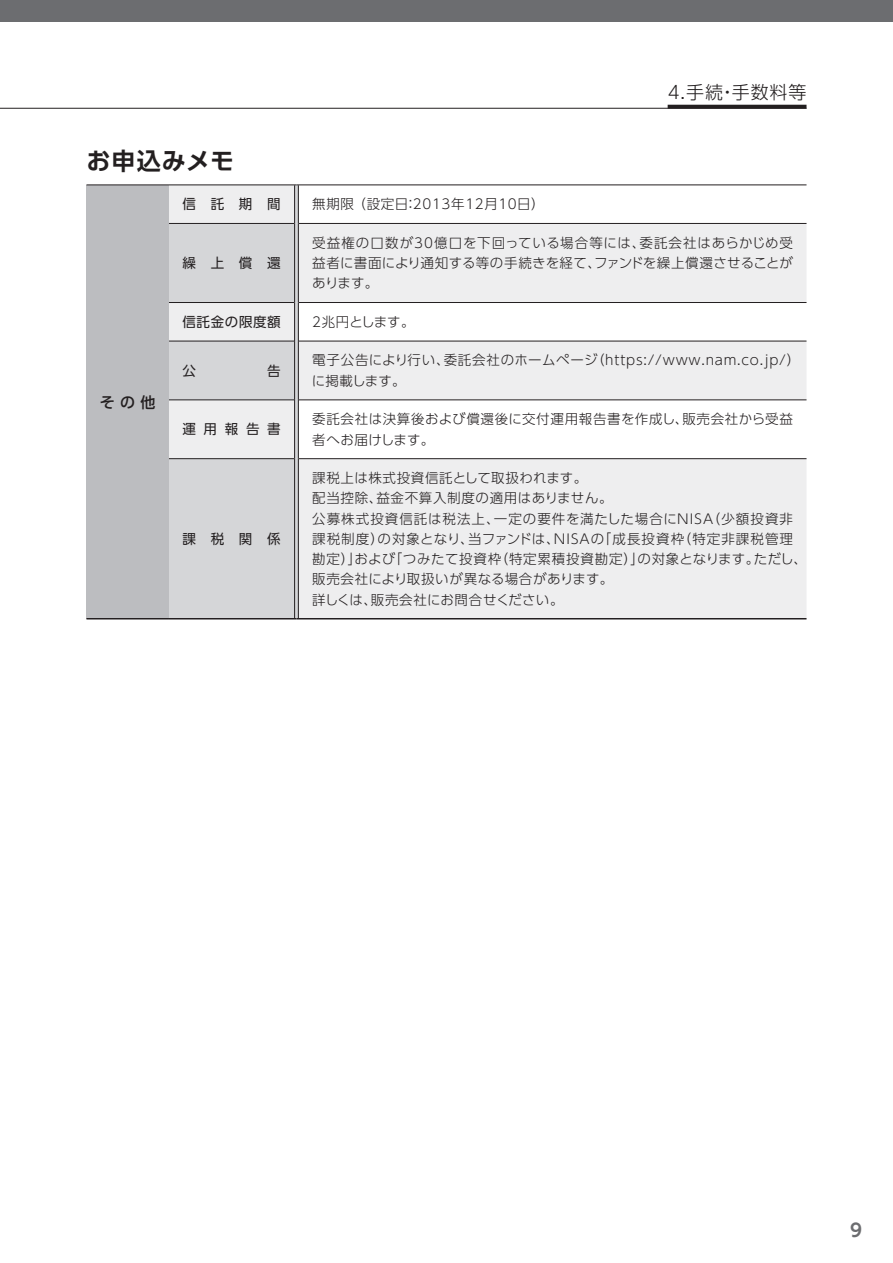
<style>
.page{position:relative;width:893px;height:1263px;background:#fff}
.page>*{position:absolute;margin:0;border:0;box-sizing:border-box;transform-origin:0 0}
.t1{font:700 24px "UD Shin Go Pro De";letter-spacing:.045em;color:#231f20}
.t2{font:300 18px "UD Shin Go Pro";letter-spacing:.05em;color:#231f20}
.t3{font:700 18px "UD Shin Go Pro De";color:#6c6d70}
.t4{font:500 15px "UD Shin Go Pro";color:#231f20}
.t5{font:300 13.5px/20.2px "UD Shin Go Pro";letter-spacing:.05em;color:#231f20}
.t6{font:13.5px "UD Shin Go Pro";letter-spacing:.57em;color:#231f20}
.t7{font:300 13.5px "UD Shin Go Pro";letter-spacing:-.005em;color:#231f20}
.t8{font:13.5px "UD Shin Go Pro";letter-spacing:.045em;color:#231f20}
</style>
<div class="page">
<div style="left:0;top:0;width:893px;height:21px;background:#6c6d70"></div>
<div style="left:86px;top:185px;width:83px;height:434px;background:#bcbdc0"></div>
<svg style="left:169px;top:186px;width:637px;height:432px;fill:#eeeeef"></svg>
<svg style="left:169px;top:224px;width:125px;height:394px;background:#dadbdd"></svg>
<svg style="left:295px;top:186px;width:3px;height:37px"></svg>
<svg style="left:295px;top:223px;width:3px;height:79px"></svg>
<svg style="left:295px;top:302px;width:3px;height:39px"></svg>
<svg style="left:295px;top:341px;width:3px;height:59px"></svg>
<svg style="left:295px;top:400px;width:3px;height:59px"></svg>
<svg style="left:295px;top:459px;width:3px;height:159px"></svg>
<hr style="left:86px;top:185px;width:83px;height:1px;background:#231f20">
<hr style="left:169px;top:185px;width:127px;height:1px;background:#231f20">
<hr style="left:296px;top:185px;width:510px;height:1px;background:#231f20">
<hr style="left:86px;top:618px;width:83px;height:1px;background:#231f20">
<hr style="left:169px;top:618px;width:127px;height:1px;background:#231f20">
<hr style="left:296px;top:618px;width:510px;height:1px;background:#231f20">
<hr style="left:169px;top:223px;width:125px;height:1px;background:#231f20">
<hr style="left:299px;top:223px;width:507px;height:1px;background:#231f20">
<hr style="left:169px;top:302px;width:125px;height:1px;background:#231f20">
<hr style="left:299px;top:302px;width:507px;height:1px;background:#231f20">
<hr style="left:169px;top:341px;width:125px;height:1px;background:#231f20">
<hr style="left:299px;top:341px;width:507px;height:1px;background:#231f20">
<hr style="left:169px;top:399px;width:125px;height:1px;background:#231f20">
<hr style="left:299px;top:399px;width:507px;height:1px;background:#231f20">
<hr style="left:169px;top:458px;width:125px;height:1px;background:#231f20">
<hr style="left:299px;top:458px;width:507px;height:1px;background:#231f20">
<hr style="left:294px;top:185px;width:1px;height:38px;background:#231f20">
<hr style="left:298px;top:185px;width:1px;height:38px;background:#231f20">
<hr style="left:294px;top:223px;width:1px;height:79px;background:#231f20">
<hr style="left:298px;top:223px;width:1px;height:79px;background:#231f20">
<hr style="left:294px;top:302px;width:1px;height:39px;background:#231f20">
<hr style="left:298px;top:302px;width:1px;height:39px;background:#231f20">
<hr style="left:294px;top:341px;width:1px;height:59px;background:#231f20">
<hr style="left:298px;top:341px;width:1px;height:59px;background:#231f20">
<hr style="left:294px;top:400px;width:1px;height:59px;background:#231f20">
<hr style="left:298px;top:400px;width:1px;height:59px;background:#231f20">
<hr style="left:294px;top:459px;width:1px;height:159px;background:#231f20">
<hr style="left:298px;top:459px;width:1px;height:159px;background:#231f20">
<hr style="left:0;top:108px;width:806px;height:1px;background:#231f20">
<div style="left:668px;top:105px;width:138px;height:4px;border:2px solid #231f20"></div>
<h1 class="t1" style="left:86px;top:141px;width:149px">お申込みメモ</h1>
<p class="t6" style="left:182px;top:193px;width:100px">信託期間</p>
<p class="t5" style="left:312px;top:194px;width:234px">無期限 （設定日：2013年12月10日）</p>
<h2 class="t2" style="left:668px;top:77px;width:140px">4.手続・手数料等</h2>
<p class="t4" style="left:100px;top:390px;width:57px">その他</p>
<p class="t6" style="left:182px;top:252px;width:100px">繰上償還</p>
<p class="t5" style="left:312px;top:232px;width:482px;text-align:justify">受益権の口数が30億口を下回っている場合等には、委託会社はあらかじめ受益者に書面により通知する等の手続きを経て、ファンドを繰上償還させることがあります。</p>
<p class="t8" style="left:182px;top:311px;width:100px">信託金の限度額</p>
<p class="t7" style="left:312px;top:311px;width:104px">2兆円とします。</p>
<p class="t6" style="left:182px;top:360px;width:15px">公</p>
<p class="t6" style="left:267px;top:360px;width:15px">告</p>
<p class="t5" style="left:312px;top:350px;width:490px">電子公告により行い、委託会社のホームページ（https://www.nam.co.jp/）に掲載します。</p>
<p class="t6" style="left:182px;top:418px;width:100px">運用報告書</p>
<p class="t5" style="left:312px;top:409px;width:482px">委託会社は決算後および償還後に交付運用報告書を作成し、販売会社から受益者へお届けします。</p>
<p class="t6" style="left:182px;top:528px;width:100px">課税関係</p>
<p class="t5" style="left:312px;top:467px;width:496px">課税上は株式投資信託として取扱われます。<br>配当控除、益金不算入制度の適用はありません。<br>公募株式投資信託は税法上、一定の要件を満たした場合にＮＩＳＡ（少額投資非課税制度）の対象となり、当ファンドは、ＮＩＳＡの「成長投資枠（特定非課税管理勘定）」および「つみたて投資枠（特定累積投資勘定）」の対象となります。ただし、販売会社により取扱いが異なる場合があります。<br>詳しくは、販売会社にお問合せください。</p>
<h2 class="t3" style="left:850px;top:1215px;width:13px">9</h2>
</div>
